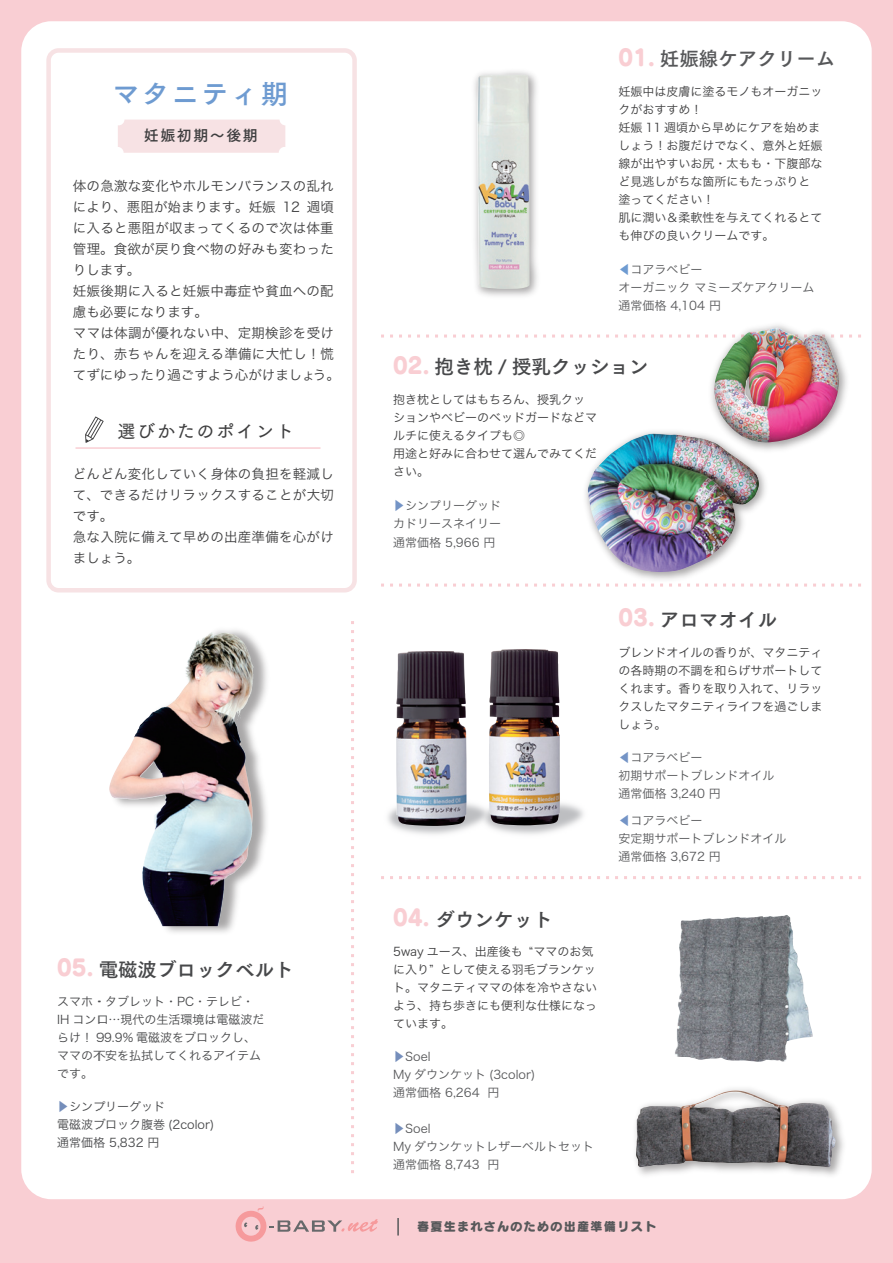
<style>
.page{position:relative;width:893px;height:1263px;background:#f9ced3}
.page>*{position:absolute;margin:0;border:0;box-sizing:border-box;transform-origin:0 0}
.t1{font:27px "Tsuku Go Pro B";letter-spacing:.1em;color:#6e9bd1}
.t2{font:19.5px "Tsuku Go Pro B";color:#47484a}
.t3{font:19.5px "Tsuku Go Pro B";color:#57585a}
.t4{font:18px "Tsuku Go Pro D";letter-spacing:.1em;color:#3e3e3f}
.t5{font:15px "Tsuku Go Pro B";letter-spacing:.1em;color:#3e3e3f}
.t6{font:13.5px/21px "Hira Kaku Pro W3";letter-spacing:.02em;color:#3e3e3f}
.t7{font:12.15px "Seurat Pro EB";letter-spacing:.1em;color:#57585a}
.t8{font:12px/18px "Hira Kaku Pro W3";color:#3e3e3f}
.t9{font:12px/18px "Hira Kaku Pro W3";color:#57585a}
.t10{font:12px/18px "Hira Kaku Pro W3";color:#47484a}
.s1{font-family:"Seurat Pro EB";font-size:22.5px;color:#f9ced3}
.s2{color:#758ebb}
.s3{color:#6e9bd1}
.s4{color:#7494c6}
</style>
<div class="page">
<div style="left:21px;top:21px;width:851px;height:1178px;background:#fff;border-radius:30px"></div>
<div style="left:118px;top:120px;width:167px;height:33px;background:#f7e2e4"></div>
<div style="left:46px;top:48px;width:311px;height:544px;border:4px solid #f7e2e4;border-radius:10px"></div>
<svg style="left:85px;top:416px;width:19px;height:27px"></svg>
<hr style="left:75px;top:447px;width:245px;height:2px;background:#f9ced3">
<svg style="left:381px;top:335px;width:480px;height:3px"></svg>
<svg style="left:381px;top:584px;width:480px;height:3px"></svg>
<svg style="left:351px;top:621px;width:3px;height:552px"></svg>
<svg style="left:642px;top:876px;width:219px;height:3px"></svg>
<svg style="left:235px;top:1206px;width:143px;height:36px"></svg>
<svg style="left:397px;top:1218px;width:2px;height:17px"></svg>
<img style="left:474px;top:71px;width:64px;height:225px">
<img style="left:477px;top:75px;width:53px;height:214px">
<img style="left:579px;top:431px;width:193px;height:154px">
<img style="left:588px;top:434px;width:171px;height:141px">
<img style="left:706px;top:325px;width:146px;height:131px">
<img style="left:713px;top:328px;width:126px;height:115px">
<img style="left:635px;top:1089px;width:209px;height:87px">
<img style="left:636px;top:1090px;width:200px;height:77px">
<img style="left:678px;top:915px;width:106px;height:104px">
<img style="left:351px;top:751px;width:189px;height:134px">
<img style="left:109px;top:630px;width:158px;height:303px">
<img style="left:195px;top:631px;width:20px;height:16px">
<img style="left:396px;top:651px;width:71px;height:175px">
<img style="left:489px;top:649px;width:71px;height:176px">
<h1 class="t1" style="left:112px;top:70px;width:177px">マタニティ期</h1>
<p class="t5" style="left:144px;top:123px;width:115px">妊娠初期～後期</p>
<p class="t6" style="left:73px;top:174px;width:269px">体の急激な変化やホルモンバランスの乱れにより、悪阻が始まります。妊娠 12 週頃に入ると悪阻が収まってくるので次は体重管理。食欲が戻り食べ物の好みも変わったりします。<br>妊娠後期に入ると妊娠中毒症や貧血への配慮も必要になります。<br>ママは体調が優れない中、定期検診を受けたり、赤ちゃんを迎える準備に大忙し！慌てずにゆったり過ごすよう心がけましょう。</p>
<h3 class="t4" style="left:117px;top:417px;width:178px">選びかたのポイント</h3>
<p class="t6" style="left:73px;top:463px;width:263px">どんどん変化していく身体の負担を軽減して、できるだけリラックスすることが大切です。<br>急な入院に備えて早めの出産準備を心がけましょう。</p>
<h2 class="t2" style="left:57px;top:952px;width:238px"><span class="s1">05.</span> 電磁波ブロックベルト</h2>
<p class="t10" style="left:57px;top:992px;width:209px">スマホ・タブレット・PC・テレビ・<br>IH コンロ…現代の生活環境は電磁波だらけ！ 99.9% 電磁波をブロックし、ママの不安を払拭してくれるアイテムです。</p>
<p class="t10" style="left:57px;top:1097px;width:159px"><span class="s2">▶</span>シンプリーグッド<br>電磁波ブロック腹巻 (2color)通常価格 5,832 円</p>
<h2 class="t3" style="left:618px;top:42px;width:218px"><span class="s1">01.</span> 妊娠線ケアクリーム</h2>
<p class="t8" style="left:618px;top:82px;width:205px">妊娠中は皮膚に塗るモノもオーガニックがおすすめ！<br>妊娠 11 週頃から早めにケアを始めましょう！お腹だけでなく、意外と妊娠線が出やすいお尻・太もも・下腹部など見逃しがちな箇所にもたっぷりと塗ってください！<br>肌に潤い＆柔軟性を与えてくれるとても伸びの良いクリームです。</p>
<p class="t9" style="left:618px;top:260px;width:197px"><span class="s3">◀</span>コアラベビー<br>オーガニック マミーズケアクリーム通常価格 4,104 円</p>
<h2 class="t2" style="left:393px;top:350px;width:257px"><span class="s1">02.</span> 抱き枕 / 授乳クッション</h2>
<p class="t8" style="left:393px;top:389px;width:205px">抱き枕としてはもちろん、授乳クッションやべビーのベッドガードなどマルチに使えるタイプも◎<br>用途と好みに合わせて選んでみてください。</p>
<p class="t9" style="left:393px;top:496px;width:109px;text-align:justify"><span class="s4">▶</span>シンプリーグッドカドリースネイリー通常価格 5,966 円</p>
<h2 class="t2" style="left:393px;top:902px;width:161px"><span class="s1">04.</span> ダウンケット</h2>
<p class="t8" style="left:393px;top:942px;width:205px">5way ユース、出産後も “ママのお気に入り” として使える羽毛ブランケット。マタニティママの体を冷やさないよう、持ち歩きにも便利な仕様になっています。</p>
<p class="t9" style="left:393px;top:1046px;width:144px"><span class="s2">▶</span>Soel<br>My ダウンケット (3color)通常価格 6,264 円</p>
<p class="t9" style="left:393px;top:1118px;width:202px"><span class="s2">▶</span>Soel<br>My ダウンケットレザーベルトセット通常価格 8,743 円</p>
<h2 class="t2" style="left:618px;top:603px;width:160px"><span class="s1">03.</span> アロマオイル</h2>
<p class="t8" style="left:618px;top:642px;width:205px;text-align:justify">ブレンドオイルの香りが、マタニティの各時期の不調を和らげサポートしてくれます。香りを取り入れて、リラックスしたマタニティライフを過ごしましょう。</p>
<p class="t9" style="left:618px;top:747px;width:157px"><span class="s4">◀</span>コアラベビー<br>初期サポートブレンドオイル通常価格 3,240 円</p>
<p class="t9" style="left:618px;top:810px;width:169px"><span class="s4">◀</span>コアラベビー<br>安定期サポートブレンドオイル通常価格 3,672 円</p>
<p class="t7" style="left:417px;top:1217px;width:241px">春夏生まれさんのための出産準備リスト</p>
</div>
